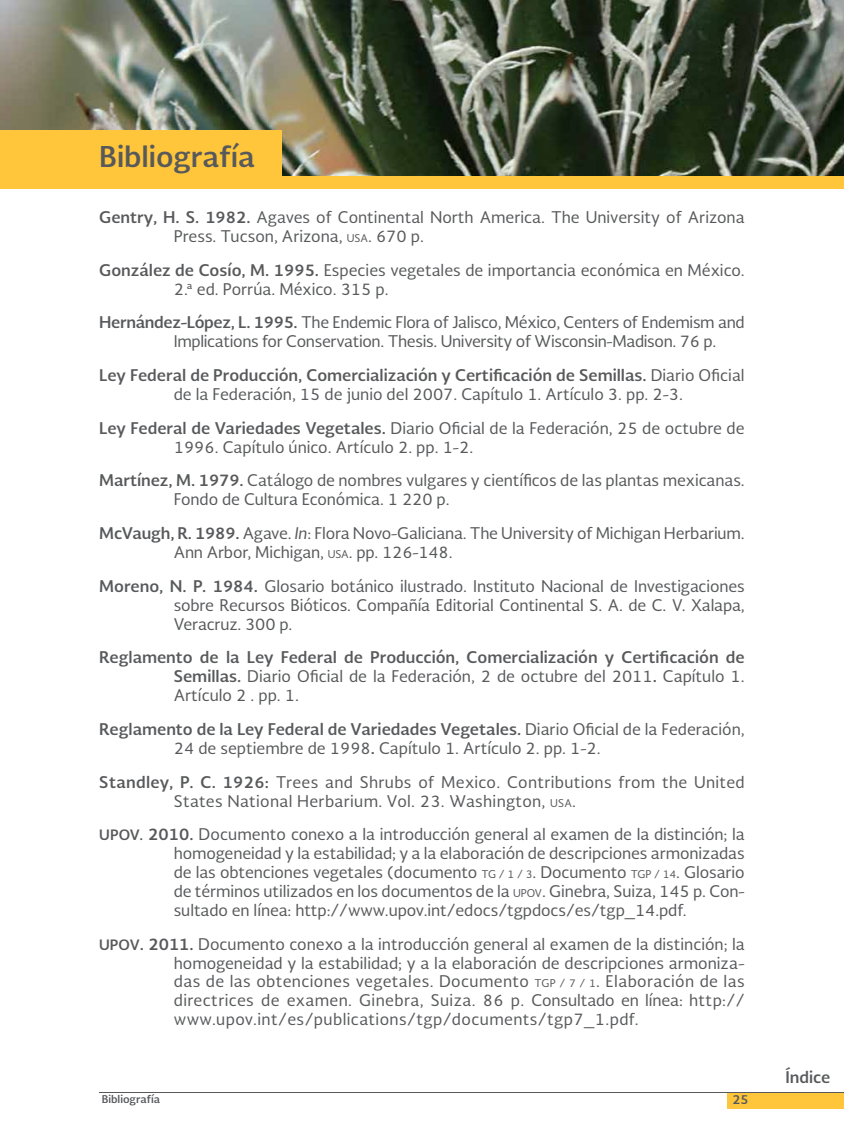
<style>
.page{position:relative;width:844px;height:1141px;background:#fff}
.page>*{position:absolute;margin:0;border:0;box-sizing:border-box;transform-origin:0 0}
.t1{font:700 28px "Soberana Sans";color:#58595b}
.t2{font:15.75px/18.9px "Soberana Sans";letter-spacing:-.005em;color:#58595b}
.t3{font:700 15.75px/18.9px "Soberana Sans";color:#58595b;text-align:justify}
.t4{font:15.75px/18.9px "Soberana Sans";letter-spacing:.02em;color:#58595b}
.t5{font:700 12.25px "Soberana Sans";color:#58595b}
.t6{font:700 10.5px "Soberana Sans";color:#58595b}
.s1{font-weight:700}
.s2{font-size:10.5px}
.s3{font-style:italic}
.s4{font-weight:400}
.s5{font-weight:700;font-size:14px}
</style>
<div class="page">
<div style="left:727px;top:1092px;width:116px;height:16px;background:#ffc63b"></div>
<hr style="left:99px;top:1092px;width:744px;height:1px;background:#58595b">
<img style="left:0;top:0;width:843px;height:176px">
<div style="left:0;top:130px;width:282px;height:49px;background:#ffc63b"></div>
<div style="left:0;top:176px;width:843px;height:13px;background:#ffc63b"></div>
<h1 class="t1" style="left:99px;top:138px;width:157px">Bibliografía</h1>
<p class="t2" style="left:174px;top:207px;width:572px;text-indent:-74px"><span class="s1">Gentry, H. S. 1982.</span> Agaves of Continental North America. The University of Arizona<br>Press. Tucson, Arizona, <span class="s2">USA</span>. 670 p.</p>
<p class="t2" style="left:174px;top:260px;width:572px;text-indent:-74px"><span class="s1">González de Cosío, M. 1995.</span> Especies vegetales de importancia económica en México.<br>2.ª ed. Porrúa. México. 315 p.</p>
<p class="t2" style="left:174px;top:313px;width:572px;text-indent:-74px"><span class="s1">Hernández-López, L. 1995.</span> The Endemic Flora of Jalisco, México, Centers of Endemism and<br>Implications for Conservation. Thesis. University of Wisconsin-Madison. 76 p.</p>
<p class="t2" style="left:174px;top:365px;width:572px;text-indent:-74px"><span class="s1">Ley Federal de Producción, Comercialización y Certificación de Semillas.</span> Diario Oficial de la Federación, 15 de junio del 2007. Capítulo 1. Artículo 3. pp. 2-3.</p>
<p class="t2" style="left:174px;top:418px;width:572px;text-indent:-74px"><span class="s1">Ley Federal de Variedades Vegetales.</span> Diario Oficial de la Federación, 25 de octubre de<br>1996. Capítulo único. Artículo 2. pp. 1-2.</p>
<p class="t2" style="left:174px;top:471px;width:572px;text-indent:-74px"><span class="s1">Martínez, M. 1979.</span> Catálogo de nombres vulgares y científicos de las plantas mexicanas.<br>Fondo de Cultura Económica. 1 220 p.</p>
<p class="t2" style="left:174px;top:523px;width:572px;text-indent:-74px"><span class="s1">McVaugh, R. 1989.</span> Agave. <span class="s3">In</span>: Flora Novo-Galiciana. The University of Michigan Herbarium.<br>Ann Arbor, Michigan, <span class="s2">USA</span>. pp. 126-148.</p>
<p class="t2" style="left:174px;top:576px;width:572px;text-align:justify;text-indent:-74px"><span class="s1">Moreno, N. P. 1984.</span> Glosario botánico ilustrado. Instituto Nacional de Investigaciones sobre Recursos Bióticos. Compañía Editorial Continental S. A. de C. V. Xalapa, Veracruz. 300 p.</p>
<p class="t3" style="left:174px;top:647px;width:572px;text-indent:-74px">Reglamento de la Ley Federal de Producción, Comercialización y Certificación de Semillas. <span class="s4">Diario Oficial de la Federación, 2 de octubre del 2011</span>. <span class="s4">Capítulo 1.<br>Artículo 2 . pp. 1.</span></p>
<p class="t2" style="left:174px;top:719px;width:572px;text-indent:-74px"><span class="s1">Reglamento de la Ley Federal de Variedades Vegetales.</span> Diario Oficial de la Federación,<br>24 de septiembre de 1998<span class="s1">.</span> Capítulo 1. Artículo 2. pp. 1-2.</p>
<p class="t4" style="left:174px;top:772px;width:572px;text-indent:-74px"><span class="s1">Standley, P. C. 1926:</span> Trees and Shrubs of Mexico. Contributions from the United<br>States National Herbarium. Vol. 23. Washington, <span class="s2">USA</span>.</p>
<p class="t2" style="left:174px;top:824px;width:572px;text-align:justify;text-indent:-74px"><span class="s5">UPOV.</span> <span class="s1">2010.</span> Documento conexo a la introducción general al examen de la distinción; la homogeneidad y la estabilidad; y a la elaboración de descripciones armonizadas de las obtenciones vegetales (documento <span class="s2">TG / 1 / 3</span>. Documento <span class="s2">TGP / 14</span>. Glosario de términos utilizados en los documentos de la <span class="s2">UPOV</span>. Ginebra, Suiza, 145 p. Con&shy;sultado en línea: http://www.upov.int/edocs/tgpdocs/es/tgp_14.pdf.</p>
<p class="t2" style="left:174px;top:934px;width:572px;text-align:justify;text-indent:-74px"><span class="s5">UPOV</span><span class="s1">. 2011.</span> Documento conexo a la introducción general al examen de la distinción; la homogeneidad y la estabilidad; y a la elaboración de descripciones armoniza&shy;das de las obtenciones vegetales. Documento <span class="s2">TGP / 7 / 1</span>. Elaboración de las directrices de examen. Ginebra, Suiza. 86 p. Consultado en línea: http:// www.upov.int/es/publications/tgp/documents/tgp7_1.pdf.</p>
<p class="t6" style="left:102px;top:1092px;width:60px">Bibliografía</p>
<p class="t5" style="left:732px;top:1091px;width:17px">25</p>
<p class="t3" style="left:785px;top:1067px;width:46px">Índice</p>
</div>
